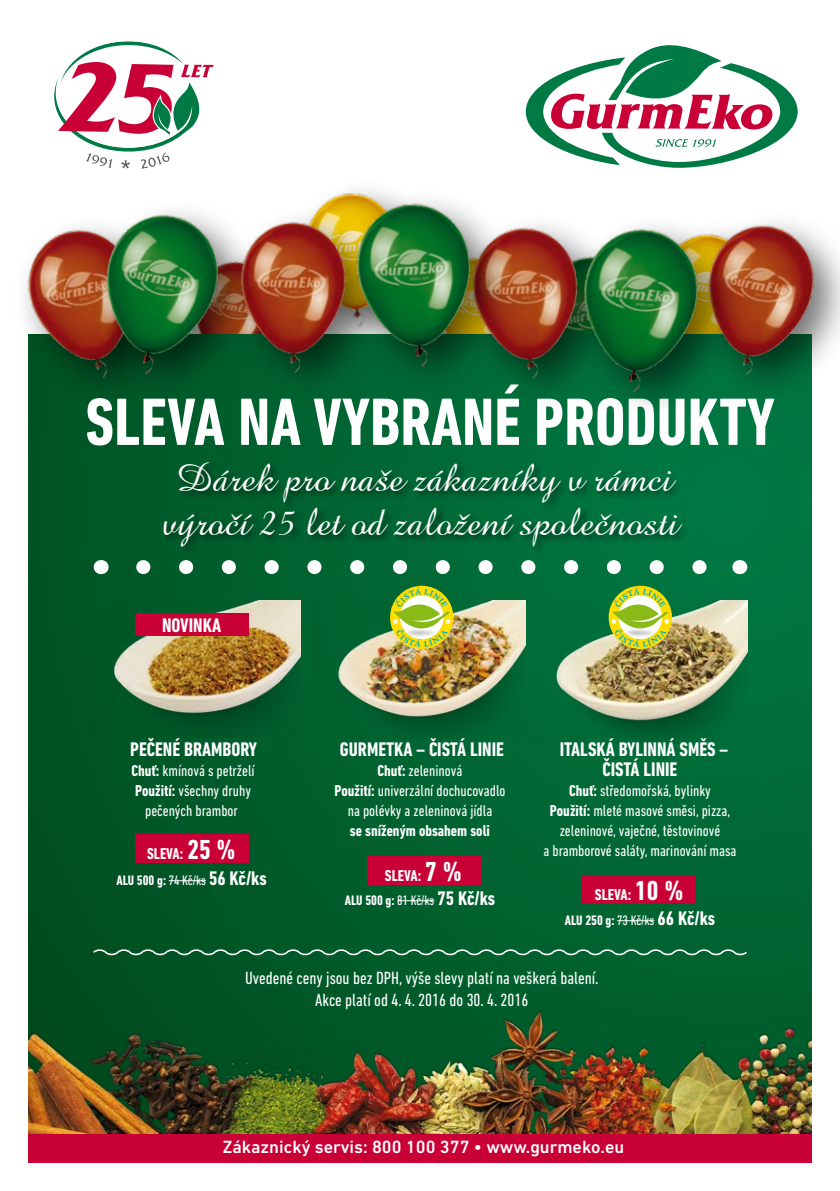
<style>
.page{position:relative;width:840px;height:1191px;background:#fff}
.page>*{position:absolute;margin:0;border:0;box-sizing:border-box;transform-origin:0 0}
.t1{font:700 condensed 68px "DIN Next LT Pro";color:#fff}
.t2{font:40px/44px "Amazone BT";color:#fff;text-align:center}
.t3{font:700 condensed 20px/20px "DIN Next LT Pro";color:#fff;text-align:center}
.t4{font:condensed 18px/21.6px "DIN Next LT Pro";color:#fff;text-align:center}
.t5{font:500 18px "DIN Next LT Pro";color:#fff}
.t6{font:condensed 16px/20px "DIN Next LT Pro";color:#fff;text-align:center}
.t7{font:700 condensed 16px "DIN Next LT Pro";color:#fff}
.t8{font:700 condensed 14px "DIN Next LT Pro";color:#fff}
.s1{font-weight:700}
.s2{font-size:28px}
.s3{font-weight:400}
.s4{font-size:20px}
</style>
<div class="page">
<img style="left:321px;top:196px;width:16px;height:10px">
<div style="left:28px;top:334px;width:783px;height:812px;background:linear-gradient(to right,#015223,#00713c)"></div>
<img style="left:28px;top:994px;width:783px;height:140px">
<div style="left:28px;top:1134px;width:783px;height:28px;background:#c90035"></div>
<div style="left:162px;top:460px;width:530px;height:96px;background:#000;opacity:.5"></div>
<svg style="left:143px;top:560px;width:574px;height:14px"></svg>
<svg style="left:101px;top:560px;width:1px;height:14px"></svg>
<svg style="left:739px;top:560px;width:1px;height:14px"></svg>
<img style="left:85px;top:600px;width:215px;height:137px">
<img style="left:313px;top:600px;width:212px;height:138px">
<img style="left:530px;top:600px;width:217px;height:143px">
<hr style="left:169px;top:880px;width:37px;height:1px;background:#fff">
<hr style="left:397px;top:900px;width:37px;height:1px;background:#fff">
<hr style="left:617px;top:920px;width:37px;height:1px;background:#fff">
<svg style="left:91px;top:947px;width:657px;height:10px"></svg>
<svg style="left:525px;top:45px;width:273px;height:123px"></svg>
<svg style="left:54px;top:41px;width:160px;height:128px"></svg>
<img style="left:380px;top:603px;width:81px;height:58px">
<img style="left:599px;top:603px;width:81px;height:58px">
<div style="left:135px;top:612px;width:113px;height:23px;background:#c90035"></div>
<div style="left:135px;top:834px;width:113px;height:29px;background:#c90035"></div>
<div style="left:582px;top:875px;width:113px;height:28px;background:#c90035"></div>
<div style="left:366px;top:856px;width:114px;height:29px;background:#c90035"></div>
<div style="left:692px;top:210px;width:147px;height:201px;background:#000;opacity:.55"></div>
<img style="left:692px;top:210px;width:147px;height:187px">
<div style="left:12px;top:214px;width:167px;height:200px;background:#000;opacity:.55"></div>
<img style="left:12px;top:214px;width:78px;height:189px">
<div style="left:225px;top:206px;width:165px;height:203px;background:#000;opacity:.55"></div>
<img style="left:263px;top:212px;width:77px;height:172px">
<div style="left:456px;top:212px;width:166px;height:203px;background:#006c39"></div>
<img style="left:515px;top:214px;width:43px;height:172px">
<div style="left:340px;top:188px;width:175px;height:216px;background:#000;opacity:.55"></div>
<img style="left:337px;top:189px;width:155px;height:193px">
<div style="left:567px;top:213px;width:175px;height:216px;background:#000;opacity:.55"></div>
<img style="left:558px;top:212px;width:161px;height:198px">
<div style="left:90px;top:199px;width:173px;height:212px;background:#000;opacity:.55"></div>
<img style="left:72px;top:199px;width:173px;height:198px">
<svg style="left:392px;top:587px;width:59px;height:60px"></svg>
<svg style="left:610px;top:587px;width:59px;height:60px"></svg>
<h1 class="t1" style="left:85px;top:383px;width:690px">SLEVA NA VYBRANÉ PRODUKTY</h1>
<h2 class="t2" style="left:161px;top:456px;width:519px">Dárek pro naše zákazníky v rámci výročí 25 let od založení společnosti</h2>
<p class="t3" style="left:162px;top:615px;width:60px">NOVINKA</p>
<p class="t3" style="left:130px;top:739px;width:128px">PEČENÉ BRAMBORY</p>
<p class="t6" style="left:131px;top:760px;width:125px"><span class="s1">Chuť:</span> kmínová s petrželí<br><span class="s1">Použití:</span> všechny druhy pečených brambor</p>
<p class="t7" style="left:147px;top:845px;width:90px">SLEVA: <span class="s2">25 %</span></p>
<p class="t8" style="left:116px;top:872px;width:152px">ALU 500 g: <span class="s3">74 Kč/ks</span> <span class="s4">56 Kč/ks</span></p>
<p class="t3" style="left:340px;top:739px;width:165px">GURMETKA – ČISTÁ LINIE</p>
<p class="t6" style="left:334px;top:760px;width:172px"><span class="s1">Chuť:</span> zeleninová<br><span class="s1">Použití:</span> univerzální dochucovadlo na polévky a zeleninová jídla</p>
<p class="t7" style="left:350px;top:821px;width:141px">se sníženým obsahem soli</p>
<p class="t7" style="left:384px;top:866px;width:79px">SLEVA: <span class="s2">7 %</span></p>
<p class="t8" style="left:345px;top:892px;width:152px">ALU 500 g: <span class="s3">81 Kč/ks</span> <span class="s4">75 Kč/ks</span></p>
<p class="t3" style="left:559px;top:739px;width:170px">ITALSKÁ BYLINNÁ SMĚS –<br>ČISTÁ LINIE</p>
<p class="t6" style="left:543px;top:780px;width:194px"><span class="s1">Chuť:</span> středomořská, bylinky<br><span class="s1">Použití:</span> mleté masové směsi, pizza, zeleninové, vaječné, těstovinové<br>a bramborové saláty, marinování masa</p>
<p class="t7" style="left:594px;top:885px;width:90px">SLEVA: <span class="s2">10 %</span></p>
<p class="t8" style="left:564px;top:912px;width:152px">ALU 250 g: <span class="s3">73 Kč/ks</span> <span class="s4">66 Kč/ks</span></p>
<p class="t4" style="left:245px;top:967px;width:355px">Uvedené ceny jsou bez DPH, výše slevy platí na veškerá balení.<br>Akce platí od 4. 4. 2016 do 30. 4. 2016</p>
<p class="t5" style="left:223px;top:1136px;width:403px">Zákaznický servis: 800 100 377 • www.gurmeko.eu</p>
</div>
